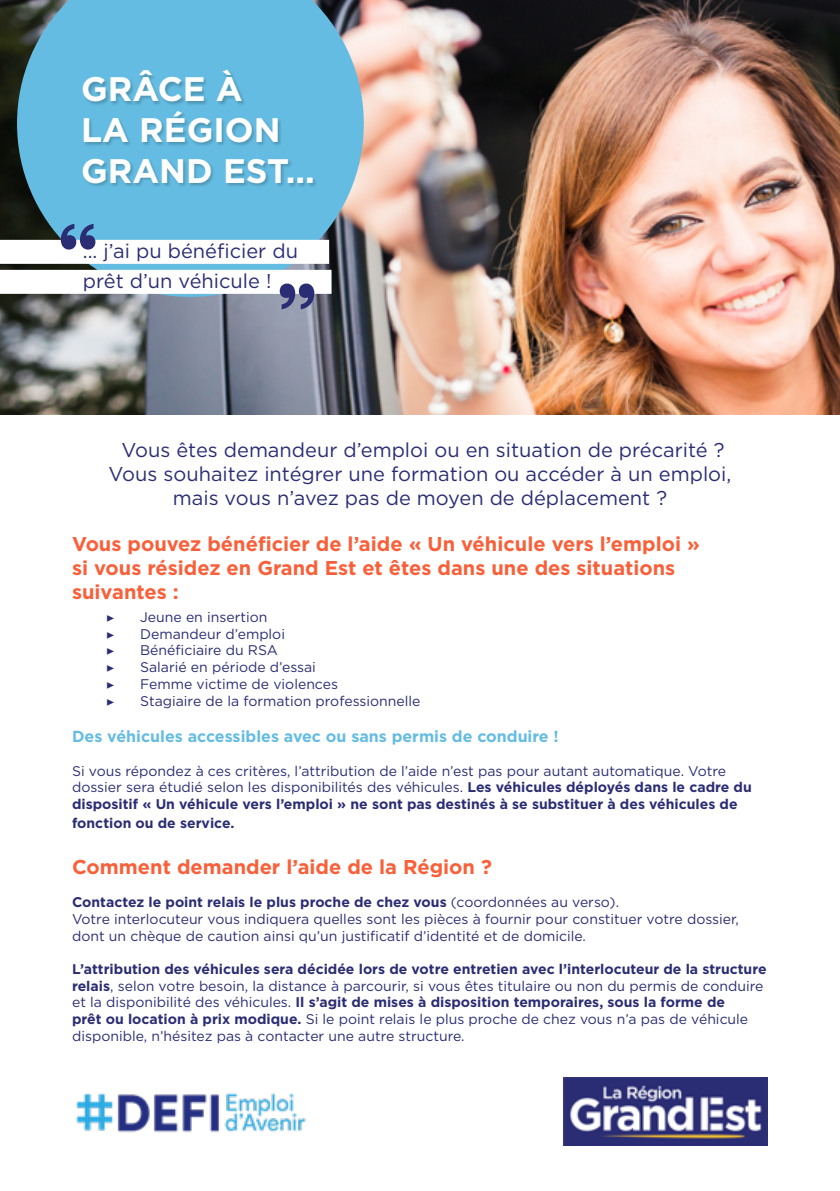
<style>
.page{position:relative;width:840px;height:1191px;background:#fff}
.page>*{position:absolute;margin:0;border:0;box-sizing:border-box;transform-origin:0 0}
.t1{font:700 100px "Satoshi";color:#2b2d74}
.t2{font:700 34px/40.8px "Gotham";color:#fff}
.t3{font:20px/24px "Gotham";color:#2b2d74;text-align:center}
.t4{font:700 20px/24px "Gotham";color:#f9603a}
.t5{font:700 16px "Gotham";color:#64bce2}
.t6{font:14px/16.8px "Gotham";color:#2b2d74}
.t7{font:700 14px "Gotham";color:#2b2d74}
.t8{font:14px "Minion Pro";color:#2b2d74}
.s1{font-weight:700}
</style>
<div class="page">
<img style="left:0;top:0;width:839px;height:414px">
<svg style="left:17px;top:0;width:346px;height:297px;background:#62abca"></svg>
<div style="left:84px;top:71px;width:232px;height:117px;background:#000;opacity:.2"></div>
<div style="left:0;top:240px;width:329px;height:24px;background:#fff"></div>
<div style="left:0;top:270px;width:331px;height:24px;background:#fff"></div>
<img style="left:76px;top:1092px;width:230px;height:41px">
<img style="left:563px;top:1077px;width:204px;height:68px">
<h2 class="t2" style="left:81px;top:69px;width:235px">GRÂCE À<br>LA RÉGION<br>GRAND EST...</h2>
<h1 class="t1" style="left:54px;top:189px;width:49px">‘‘</h1>
<h3 class="t3" style="left:83px;top:268px;width:190px">prêt d’un véhicule !</h3>
<h3 class="t3" style="left:83px;top:238px;width:216px">... j’ai pu bénéficier du</h3>
<h1 class="t1" style="left:320px;top:344px;width:49px;rotate:-180deg">‘‘</h1>
<h3 class="t3" style="left:108px;top:437px;width:624px">Vous êtes demandeur d’emploi ou en situation de précarité ?<br>Vous souhaitez intégrer une formation ou accéder à un emploi, mais vous n’avez pas de moyen de déplacement ?</h3>
<h3 class="t4" style="left:72px;top:532px;width:629px">Vous pouvez bénéficier de l’aide « Un véhicule vers l’emploi » si vous résidez en Grand Est et êtes dans une des situations suivantes :</h3>
<p class="t8" style="left:106px;top:608px;width:10px">▶</p>
<p class="t6" style="left:140px;top:608px;width:129px">Jeune en insertion</p>
<p class="t8" style="left:106px;top:625px;width:10px">▶</p>
<p class="t6" style="left:140px;top:625px;width:146px">Demandeur d’emploi</p>
<p class="t8" style="left:106px;top:641px;width:10px">▶</p>
<p class="t6" style="left:140px;top:642px;width:139px">Bénéficiaire du RSA</p>
<p class="t8" style="left:106px;top:658px;width:10px">▶</p>
<p class="t6" style="left:140px;top:658px;width:177px">Salarié en période d’essai</p>
<p class="t8" style="left:106px;top:675px;width:10px">▶</p>
<p class="t6" style="left:140px;top:675px;width:199px">Femme victime de violences</p>
<p class="t8" style="left:106px;top:692px;width:10px">▶</p>
<p class="t6" style="left:140px;top:692px;width:281px">Stagiaire de la formation professionnelle</p>
<p class="t5" style="left:72px;top:725px;width:488px">Des véhicules accessibles avec ou sans permis de conduire !</p>
<p class="t6" style="left:72px;top:762px;width:680px">Si vous répondez à ces critères, l’attribution de l’aide n’est pas pour autant automatique. Votre dossier sera étudié selon les disponibilités des véhicules. <span class="s1">Les véhicules déployés dans le cadre du dispositif « Un véhicule vers l’emploi » ne sont pas destinés à se substituer à des véhicules de</span></p>
<p class="t7" style="left:72px;top:814px;width:164px">fonction ou de service.</p>
<h3 class="t4" style="left:72px;top:854px;width:421px">Comment demander l’aide de la Région ?</h3>
<p class="t6" style="left:72px;top:893px;width:668px"><span class="s1">Contactez le point relais le plus proche de chez vous</span> (coordonnées au verso).<br>Votre interlocuteur vous indiquera quelles sont les pièces à fournir pour constituer votre dossier, dont un chèque de caution ainsi qu’un justificatif d’identité et de domicile.</p>
<p class="t6" style="left:72px;top:960px;width:695px"><span class="s1">L’attribution des véhicules sera décidée lors de votre entretien avec l’interlocuteur de la structure relais</span>, selon votre besoin, la distance à parcourir, si vous êtes titulaire ou non du permis de conduire et la disponibilité des véhicules. <span class="s1">Il s’agit de mises à disposition temporaires, sous la forme de<br>prêt ou location à prix modique.</span> Si le point relais le plus proche de chez vous n’a pas de véhicule disponible, n’hésitez pas à contacter une autre structure.</p>
</div>
